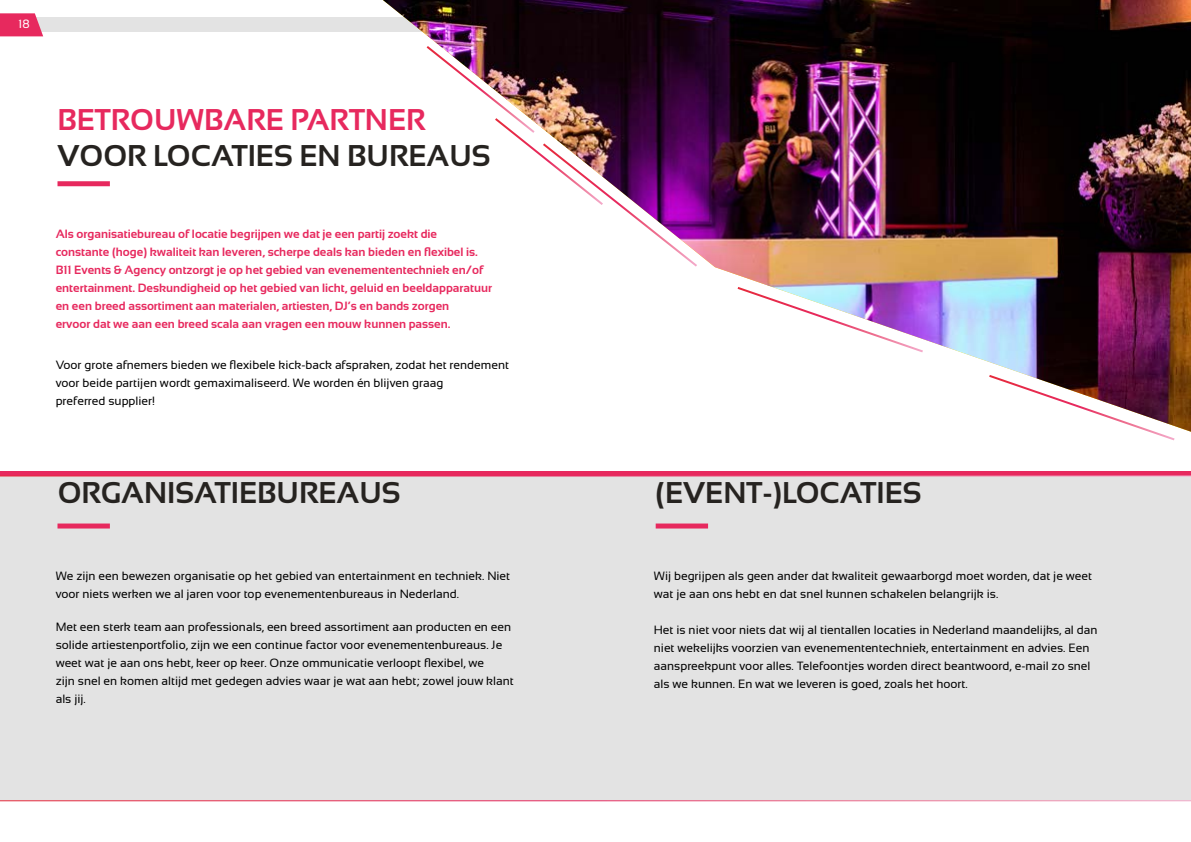
<style>
.page{position:relative;width:1191px;height:842px;background:#fff}
.page>*{position:absolute;margin:0;border:0;box-sizing:border-box;transform-origin:0 0}
.t1{font:700 30px "Sansation";color:#262320}
.t2{font:700 30px "Sansation";color:#e7295e}
.t3{font:12px/18px "Sansation";color:#000}
.t4{font:700 12px/18px "Sansation";color:#e7295e}
.t5{font:12px "Sansation";color:#fff}
</style>
<div class="page">
<div style="left:0;top:17px;width:559px;height:15px;background:#e3e3e3"></div>
<svg style="left:0;top:13px;width:43px;height:23px"></svg>
<div style="left:0;top:471px;width:1191px;height:6px;background:#e7295e"></div>
<div style="left:0;top:475px;width:1191px;height:326px;background:#e3e3e3"></div>
<div style="left:57px;top:181px;width:53px;height:5px;background:#e7295e"></div>
<img style="left:383px;top:0;width:808px;height:432px">
<svg style="left:424px;top:44px;width:275px;height:225px"></svg>
<svg style="left:735px;top:285px;width:190px;height:69px"></svg>
<svg style="left:987px;top:373px;width:189px;height:68px"></svg>
<div style="left:57px;top:523px;width:53px;height:5px;background:#e7295e"></div>
<div style="left:655px;top:523px;width:53px;height:5px;background:#e7295e"></div>
<p class="t5" style="left:19px;top:17px;width:13px">18</p>
<h1 class="t2" style="left:57px;top:103px;width:370px">BETROUWBARE PARTNER</h1>
<h1 class="t1" style="left:57px;top:139px;width:435px">VOOR LOCATIES EN BUREAUS</h1>
<p class="t4" style="left:56px;top:225px;width:438px">Als organisatiebureau of locatie begrijpen we dat je een partij zoekt die constante (hoge) kwaliteit kan leveren, scherpe deals kan bieden en flexibel is.<br>B11 Events &amp; Agency ontzorgt je op het gebied van evenemententechniek en/of entertainment. Deskundigheid op het gebied van licht, geluid en beeldapparatuur en een breed assortiment aan materialen, artiesten, DJ’s en bands zorgen<br>ervoor dat we aan een breed scala aan vragen een mouw kunnen passen.</p>
<p class="t3" style="left:56px;top:356px;width:455px">Voor grote afnemers bieden we flexibele kick-back afspraken, zodat het rendement voor beide partijen wordt gemaximaliseerd. We worden én blijven graag<br>preferred supplier!</p>
<h1 class="t1" style="left:58px;top:476px;width:344px">ORGANISATIEBUREAUS</h1>
<p class="t3" style="left:56px;top:567px;width:456px">We zijn een bewezen organisatie op het gebied van entertainment en techniek. Niet voor niets werken we al jaren voor top evenementenbureaus in Nederland.</p>
<p class="t3" style="left:56px;top:617px;width:460px">Met een sterk team aan professionals, een breed assortiment aan producten en een solide artiestenportfolio, zijn we een continue factor voor evenementenbureaus. Je weet wat je aan ons hebt, keer op keer. Onze ommunicatie verloopt flexibel, we<br>zijn snel en komen altijd met gedegen advies waar je wat aan hebt; zowel jouw klant als jij.</p>
<h1 class="t1" style="left:655px;top:476px;width:267px">(EVENT-)LOCATIES</h1>
<p class="t3" style="left:654px;top:567px;width:440px">Wij begrijpen als geen ander dat kwaliteit gewaarborgd moet worden, dat je weet wat je aan ons hebt en dat snel kunnen schakelen belangrijk is.</p>
<p class="t3" style="left:654px;top:621px;width:445px">Het is niet voor niets dat wij al tientallen locaties in Nederland maandelijks, al dan niet wekelijks voorzien van evenemententechniek, entertainment en advies. Een aanspreekpunt voor alles. Telefoontjes worden direct beantwoord, e-mail zo snel als we kunnen. En wat we leveren is goed, zoals het hoort.</p>
</div>
